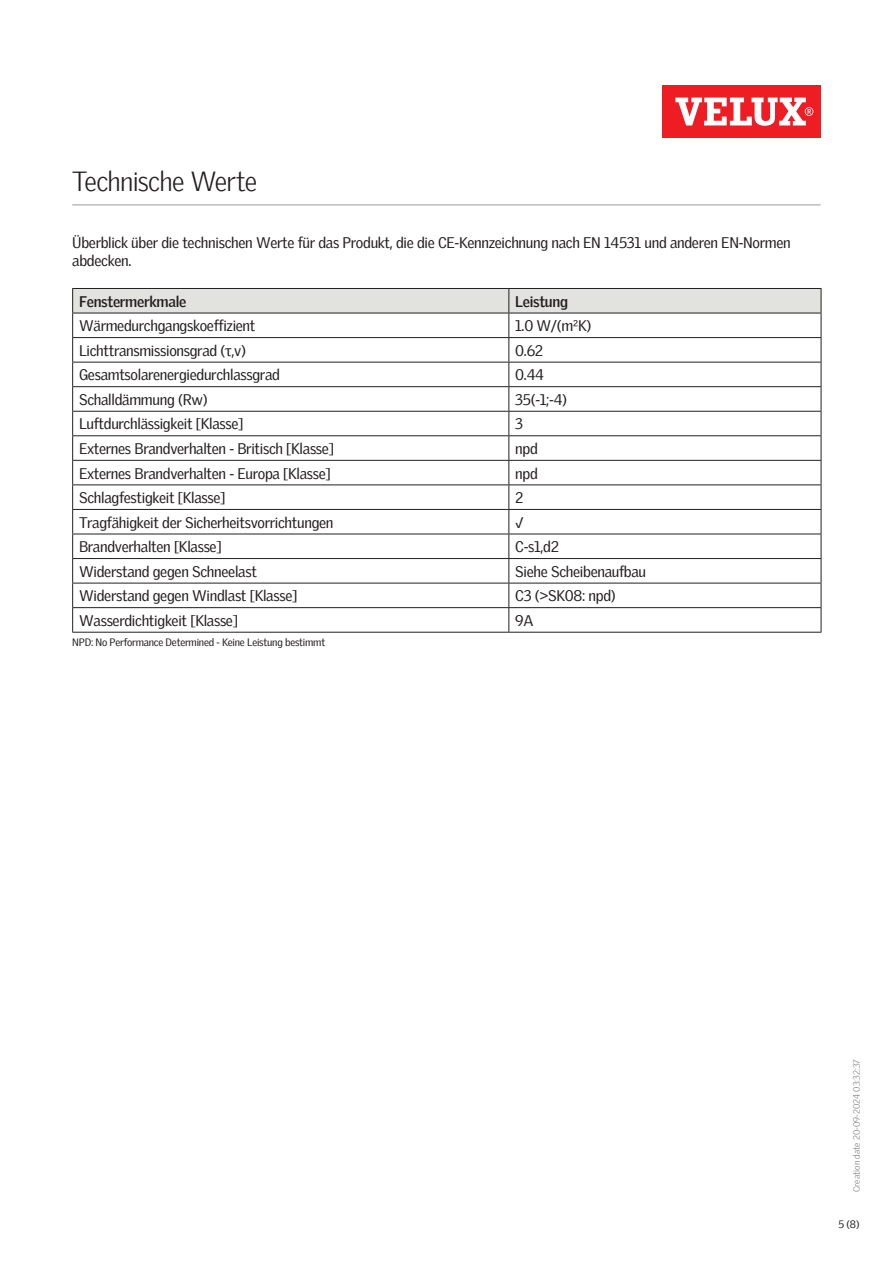
<style>
.page{position:relative;width:893px;height:1263px;background:#fff}
.page>*{position:absolute;margin:0;border:0;box-sizing:border-box;transform-origin:0 0}
.Headline_With_Line_B{font:300 27px "Velux Gothic";letter-spacing:-.025em;color:#231f20}
.Body_Regular{font:15px/18px "Velux Gothic";letter-spacing:-.02em;color:#231f20}
.Body_Heading{font:700 15px "Velux Gothic";letter-spacing:-.02em;color:#231f20}
.t1{font:10.5px "Velux Gothic";letter-spacing:-.02em;color:#231f20}
.t2{font:300 9px "Velux Gothic";color:#7c7e81}
</style>
<div class="page">
<div style="left:662px;top:85px;width:159px;height:53px;background:#ee1d23"></div>
<svg style="left:675px;top:98px;width:138px;height:28px"></svg>
<hr style="left:72px;top:204px;width:749px;height:2px;background:#bcbdbb">
<hr style="left:72px;top:632px;width:437px;height:1px;background:#231f20">
<svg style="left:72px;top:288px;width:750px;height:344px"></svg>
<hr style="left:509px;top:632px;width:312px;height:1px;background:#231f20">
<p class="Headline_With_Line_B" style="left:72px;top:161px;width:186px">Technische Werte</p>
<p class="Body_Regular" style="left:72px;top:232px;width:720px">Überblick über die technischen Werte für das Produkt, die die CE-Kennzeichnung nach EN 14531 und anderen EN-Normen abdecken.</p>
<p class="Body_Heading" style="left:79px;top:290px;width:109px">Fenstermerkmale</p>
<p class="Body_Heading" style="left:515px;top:290px;width:54px">Leistung</p>
<p class="Body_Regular" style="left:79px;top:315px;width:178px">Wärmedurchgangskoeffizient</p>
<p class="Body_Regular" style="left:515px;top:315px;width:78px">1.0 W/(m²K)</p>
<p class="Body_Regular" style="left:79px;top:340px;width:169px">Lichttransmissionsgrad (τ,v)</p>
<p class="Body_Regular" style="left:515px;top:340px;width:29px">0.62</p>
<p class="Body_Regular" style="left:79px;top:364px;width:202px">Gesamtsolarenergiedurchlassgrad</p>
<p class="Body_Regular" style="left:515px;top:364px;width:30px">0.44</p>
<p class="Body_Regular" style="left:79px;top:389px;width:130px">Schalldämmung (Rw)</p>
<p class="Body_Regular" style="left:515px;top:389px;width:53px">35(-1;-4)</p>
<p class="Body_Regular" style="left:79px;top:414px;width:166px">Luftdurchlässigkeit [Klasse]</p>
<p class="Body_Regular" style="left:515px;top:414px;width:9px">3</p>
<p class="Body_Regular" style="left:79px;top:438px;width:256px">Externes Brandverhalten - Britisch [Klasse]</p>
<p class="Body_Regular" style="left:515px;top:438px;width:24px">npd</p>
<p class="Body_Regular" style="left:79px;top:463px;width:253px">Externes Brandverhalten - Europa [Klasse]</p>
<p class="Body_Regular" style="left:515px;top:463px;width:24px">npd</p>
<p class="Body_Regular" style="left:79px;top:487px;width:148px">Schlagfestigkeit [Klasse]</p>
<p class="Body_Regular" style="left:515px;top:487px;width:10px">2</p>
<p class="Body_Regular" style="left:79px;top:512px;width:256px">Tragfähigkeit der Sicherheitsvorrichtungen</p>
<p class="Body_Regular" style="left:515px;top:512px;width:10px">√</p>
<p class="Body_Regular" style="left:79px;top:536px;width:144px">Brandverhalten [Klasse]</p>
<p class="Body_Regular" style="left:515px;top:536px;width:45px">C-s1,d2</p>
<p class="Body_Regular" style="left:79px;top:561px;width:179px">Widerstand gegen Schneelast</p>
<p class="Body_Regular" style="left:515px;top:561px;width:132px">Siehe Scheibenaufbau</p>
<p class="Body_Regular" style="left:79px;top:585px;width:220px">Widerstand gegen Windlast [Klasse]</p>
<p class="Body_Regular" style="left:515px;top:585px;width:102px">C3 (&gt;SK08: npd)</p>
<p class="Body_Regular" style="left:79px;top:610px;width:160px">Wasserdichtigkeit [Klasse]</p>
<p class="Body_Regular" style="left:515px;top:610px;width:20px">9A</p>
<p class="t1" style="left:72px;top:634px;width:254px">NPD: No Performance Determined - Keine Leistung bestimmt</p>
<p class="t2" style="left:850px;top:1192px;width:134px;rotate:-90deg">Creation date 20-09-2024 03:32:37</p>
<p class="t1" style="left:838px;top:1216px;width:23px">5 (8)</p>
</div>
